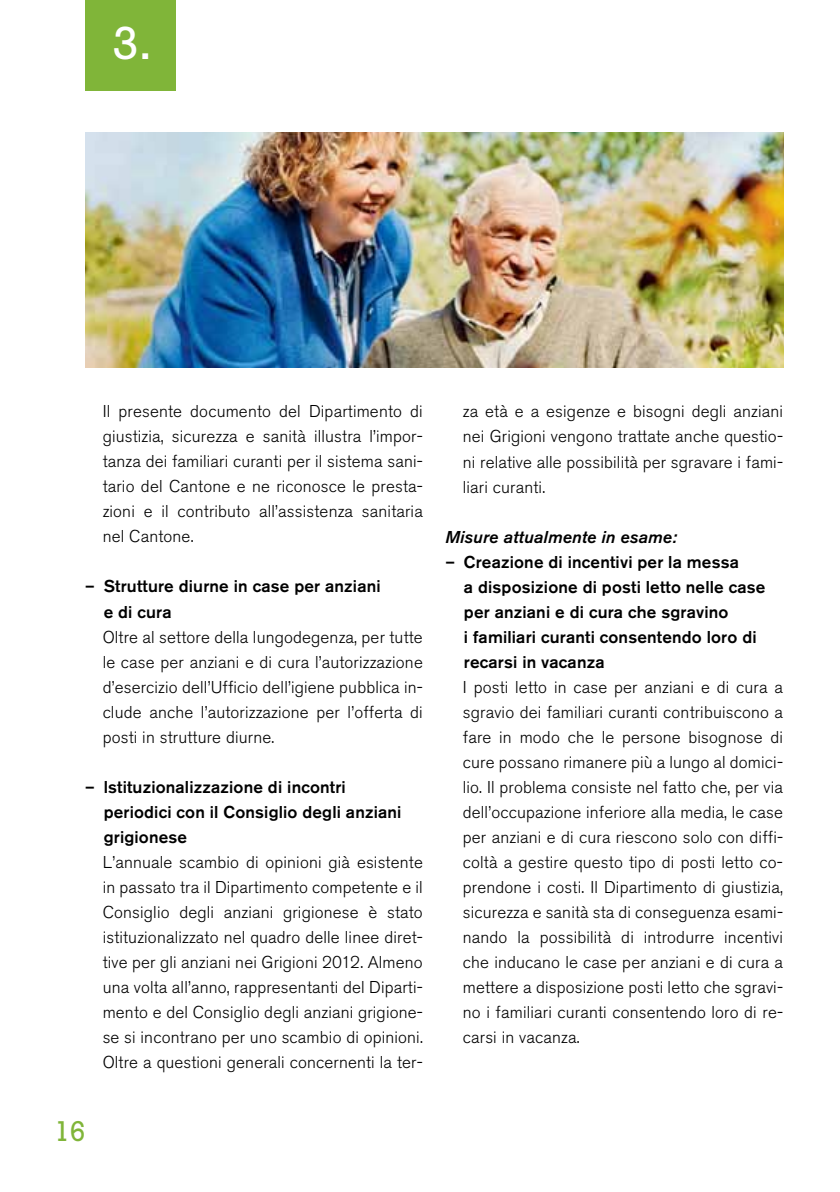
<style>
.page{position:relative;width:840px;height:1192px;background:#fff}
.page>*{position:absolute;margin:0;border:0;box-sizing:border-box;transform-origin:0 0}
.t1{font:47.2px "Rockwell Std";color:#fff}
.t2{font:29.2px "Rockwell Std";color:#80b539}
.t3{font:300 17px/25px "Akzidenz Grotesk BQ";letter-spacing:.01em;color:#000;text-align:justify}
.t4{font:500 17px/25px "Akzidenz Grotesk BQ";letter-spacing:.01em;color:#000}
.t5{font:italic 17px "Akzidenz Grotesk BQ Med";letter-spacing:.01em;color:#000}
</style>
<div class="page">
<div style="left:85px;top:0;width:91px;height:91px;background:#80b539"></div>
<img style="left:85px;top:132px;width:698px;height:235px">
<h1 class="t1" style="left:113px;top:16px;width:41px">3.</h1>
<p class="t3" style="left:103px;top:399px;width:322px">Il presente documento del Dipartimento di giustizia, sicurezza e sanità illustra l’impor&shy;tanza dei familiari curanti per il sistema sani&shy;tario del Cantone e ne riconosce le presta&shy;zioni e il contributo all’assistenza sanitaria nel Cantone.</p>
<p class="t4" style="left:104px;top:574px;width:278px;text-indent:-18px">– Strutture diurne in case per anziani e di cura</p>
<p class="t3" style="left:103px;top:624px;width:322px">Oltre al settore della lungodegenza, per tutte le case per anziani e di cura l’autorizzazione d’esercizio dell’Ufficio dell’igiene pubblica in&shy;clude anche l’autorizzazione per l’offerta di posti in strutture diurne.</p>
<p class="t4" style="left:104px;top:774px;width:299px;text-indent:-18px">– lstituzionalizzazione di incontri periodici con il Consiglio degli anziani grigionese</p>
<p class="t3" style="left:103px;top:849px;width:322px">L’annuale scambio di opinioni già esistente in passato tra il Dipartimento competente e il Consiglio degli anziani grigionese è stato istituzionalizzato nel quadro delle linee diret&shy;tive per gli anziani nei Grigioni 2012. Almeno una volta all’anno, rappresentanti del Diparti&shy;mento e del Consiglio degli anziani grigione&shy;se si incontrano per uno scambio di opinioni.<br>Oltre a questioni generali concernenti la ter-</p>
<h2 class="t2" style="left:54px;top:1113px;width:33px">16</h2>
<p class="t3" style="left:463px;top:399px;width:321px">za età e a esigenze e bisogni degli anziani nei Grigioni vengono trattate anche questio&shy;ni relative alle possibilità per sgravare i fami&shy;liari curanti.</p>
<p class="t5" style="left:445px;top:526px;width:233px">Misure attualmente in esame:</p>
<p class="t4" style="left:464px;top:549px;width:303px;text-indent:-18px">– Creazione di incentivi per la messa<br>a disposizione di posti letto nelle case per anziani e di cura che sgravino<br>i familiari curanti consentendo loro di recarsi in vacanza</p>
<p class="t3" style="left:463px;top:674px;width:322px">I posti letto in case per anziani e di cura a sgravio dei familiari curanti contribuiscono a fare in modo che le persone bisognose di cure possano rimanere più a lungo al domici&shy;lio. Il problema consiste nel fatto che, per via dell’occupazione inferiore alla media, le case per anziani e di cura riescono solo con diffi&shy;coltà a gestire questo tipo di posti letto co&shy;prendone i costi. Il Dipartimento di giustizia, sicurezza e sanità sta di conseguenza esami&shy;nando la possibilità di introdurre incentivi che inducano le case per anziani e di cura a mettere a disposizione posti letto che sgravi&shy;no i familiari curanti consentendo loro di re&shy;carsi in vacanza.</p>
</div>
